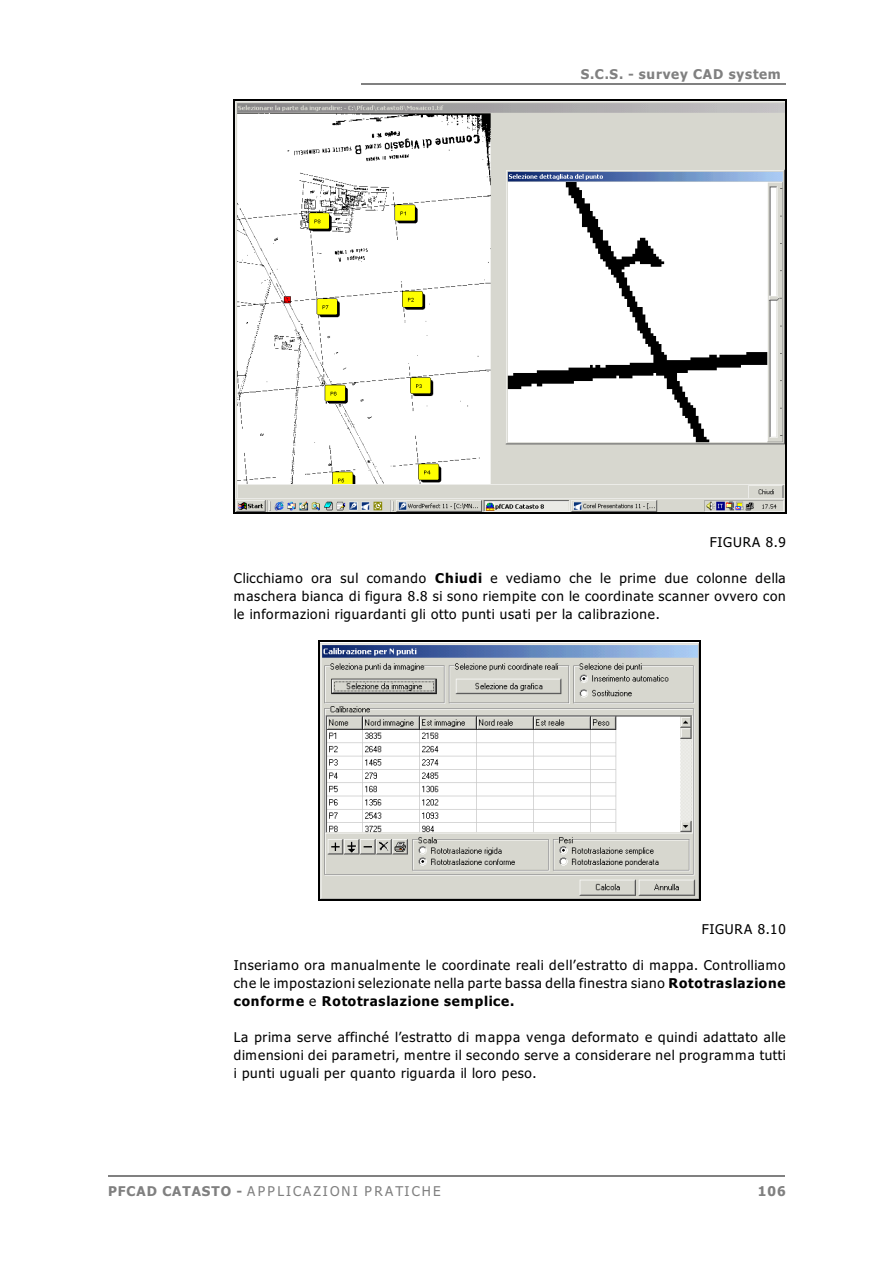
<style>
.page{position:relative;width:894px;height:1263px;background:#fff}
.page>*{position:absolute;margin:0;border:0;box-sizing:border-box;transform-origin:0 0}
.t1{font:13.5px/18px "Tahoma";letter-spacing:.055em;color:#000;text-align:justify}
.t2{font:italic 13.5px "Tahoma";letter-spacing:.165em;color:#808080}
.t3{font:700 13.5px "Tahoma";letter-spacing:.06em;color:#808080}
.s1{font-weight:700}
.s2{font-weight:700;font-style:normal}
</style>
<div class="page">
<hr style="left:361px;top:83px;width:425px;height:1px;background:#808080">
<hr style="left:108px;top:1175px;width:676px;height:1px;background:#808080">
<img style="left:235px;top:102px;width:549px;height:411px">
<hr style="left:234px;top:99px;width:1px;height:415px;background:#000">
<hr style="left:785px;top:99px;width:1px;height:415px;background:#000">
<hr style="left:234px;top:99px;width:552px;height:1px;background:#000">
<hr style="left:234px;top:513px;width:552px;height:1px;background:#000">
<img style="left:320px;top:643px;width:380px;height:257px">
<hr style="left:319px;top:640px;width:1px;height:261px;background:#000">
<hr style="left:700px;top:640px;width:1px;height:261px;background:#000">
<hr style="left:319px;top:640px;width:382px;height:2px;background:#000">
<hr style="left:319px;top:900px;width:382px;height:1px;background:#000">
<p class="t3" style="left:581px;top:69px;width:201px">S.C.S. - survey CAD system</p>
<p class="t1" style="left:710px;top:535px;width:77px">FIGURA 8.9</p>
<p class="t1" style="left:234px;top:571px;width:553px">Clicchiamo ora sul comando <span class="s1">Chiudi</span> e vediamo che le prime due colonne della maschera bianca di figura 8.8 si sono riempite con le coordinate scanner ovvero con le informazioni riguardanti gli otto punti usati per la calibrazione.</p>
<p class="t1" style="left:702px;top:921px;width:86px">FIGURA 8.10</p>
<p class="t1" style="left:234px;top:957px;width:553px">Inseriamo ora manualmente le coordinate reali dell’estratto di mappa. Controlliamo che le impostazioni selezionate nella parte bassa della finestra siano <span class="s1">Rototraslazione conforme</span> e <span class="s1">Rototraslazione semplice.</span></p>
<p class="t1" style="left:234px;top:1029px;width:554px">La prima serve affinché l’estratto di mappa venga deformato e quindi adattato alle dimensioni dei parametri, mentre il secondo serve a considerare nel programma tutti i punti uguali per quanto riguarda il loro peso.</p>
<p class="t2" style="left:108px;top:1186px;width:334px"><span class="s2">PFCAD CATASTO -</span> APPLICAZIONI PRATICHE</p>
<p class="t3" style="left:758px;top:1186px;width:29px">106</p>
</div>
